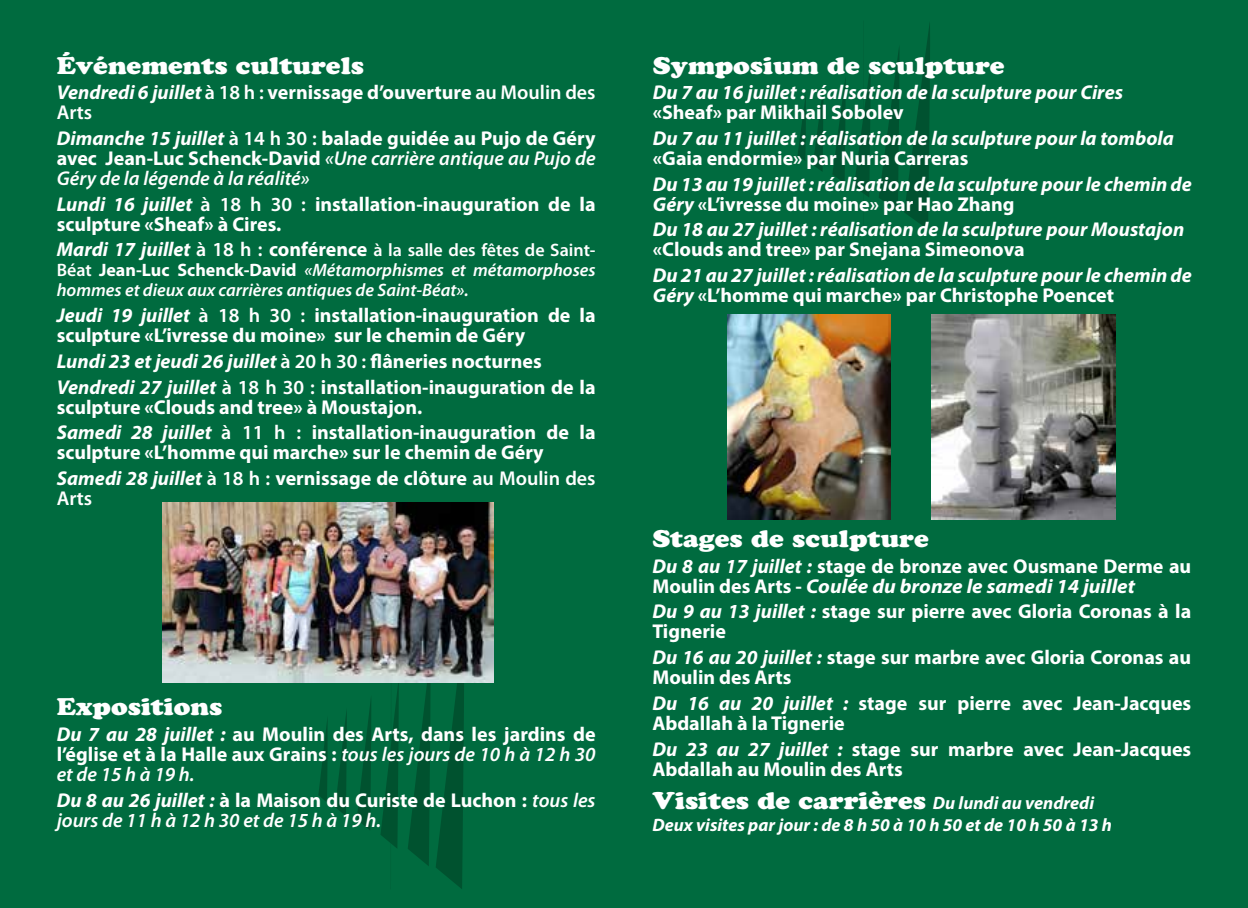
<style>
.page{position:relative;width:1248px;height:908px;background:#fff}
.page>*{position:absolute;margin:0;border:0;box-sizing:border-box;transform-origin:0 0}
.t1{font:24px "Cooper Black Std";color:#fff;scale:1.1 1}
.t2{font:700 20px/20px "Myriad Pro";color:#fff}
.t3{font:italic 700 20px/20px "Myriad Pro";color:#fff}
.t4{font:italic 600 20px/20px "Myriad Pro";color:#fff;text-align:justify}
.t5{font:600 20px "Myriad Pro";color:#fff}
.t6{font:italic 600 18px/20px "Myriad Pro";color:#fff;text-align:justify}
.t7{font:italic 700 18px "Myriad Pro";color:#fff}
.s1{font-style:italic}
.s2{font-weight:600}
.s3{font-weight:700}
.s4{font-style:normal}
.s5{font-weight:700;font-style:normal}
.s6{font-weight:700;font-size:20px}
.s7{font-style:normal;font-size:20px}
.s8{font-weight:700;font-style:normal;font-size:20px}
.s9{font-weight:600;font-style:italic}
.s10{font-family:"Myriad Pro";font-weight:700;font-style:italic;font-size:18px}
</style>
<div class="page">
<div style="left:0;top:0;width:1247px;height:907px;background:#006b3f"></div>
<svg style="left:879px;top:23px;width:51px;height:206px"></svg>
<svg style="left:854px;top:67px;width:17px;height:130px"></svg>
<svg style="left:832px;top:79px;width:14px;height:104px"></svg>
<svg style="left:813px;top:92px;width:10px;height:80px"></svg>
<svg style="left:798px;top:96px;width:8px;height:65px"></svg>
<svg style="left:407px;top:681px;width:57px;height:207px"></svg>
<svg style="left:380px;top:681px;width:19px;height:167px"></svg>
<svg style="left:357px;top:700px;width:14px;height:130px"></svg>
<svg style="left:335px;top:711px;width:12px;height:104px"></svg>
<svg style="left:318px;top:719px;width:10px;height:83px"></svg>
<img style="left:162px;top:502px;width:331px;height:179px">
<img style="left:727px;top:314px;width:163px;height:205px">
<img style="left:931px;top:314px;width:184px;height:205px">
<p class="t1" style="left:57px;top:51px;width:281px">Événements culturels</p>
<p class="t2" style="left:57px;top:82px;width:540px"><span class="s1">Vendredi 6 juillet</span> <span class="s2">à 18 h :</span> vernissage d’ouverture <span class="s2">au Moulin des<br>Arts</span></p>
<p class="t4" style="left:57px;top:128px;width:540px"><span class="s3">Dimanche 15 juillet</span> <span class="s4">à 14 h 30 :</span> <span class="s5">balade guidée au Pujo de Géry avec Jean-Luc Schenck-David</span> «Une carrière antique au Pujo de Géry de la légende à la réalité»</p>
<p class="t2" style="left:57px;top:193px;width:540px"><span class="s1">Lundi 16 juillet</span> <span class="s2">à 18 h 30 :</span> installation-inauguration de la sculpture «Sheaf» à Cires.</p>
<p class="t6" style="left:57px;top:240px;width:540px"><span class="s6">Mardi 17 juillet</span> <span class="s7">à 18 h :</span> <span class="s8">conférence</span> <span class="s4">à la salle des fêtes de Saint-Béat</span> <span class="s5">Jean-Luc Schenck-David</span> «Métamorphismes et métamorphoses hommes et dieux aux carrières antiques de Saint-Béat».</p>
<p class="t2" style="left:57px;top:304px;width:540px"><span class="s1">Jeudi 19 juillet</span> <span class="s2">à 18 h 30 :</span> installation-inauguration de la sculpture «L’ivresse du moine» sur le chemin de Géry</p>
<p class="t2" style="left:57px;top:347px;width:540px;line-height:25.6px"><span class="s1">Lundi 23 et jeudi 26 juillet</span> <span class="s2">à 20 h 30 :</span> flâneries nocturnes<br><span class="s1">Vendredi 27 juillet</span> <span class="s2">à 18 h 30 :</span> installation-inauguration de la</p>
<p class="t2" style="left:57px;top:393px;width:540px;line-height:25.6px">sculpture «Clouds and tree» à Moustajon.<br><span class="s1">Samedi 28 juillet</span> <span class="s2">à 11 h :</span> installation-inauguration de la</p>
<p class="t2" style="left:57px;top:439px;width:540px;line-height:25.6px">sculpture «L’homme qui marche» sur le chemin de Géry<br><span class="s1">Samedi 28 juillet</span> <span class="s2">à 18 h :</span> vernissage de clôture <span class="s2">au Moulin des</span></p>
<p class="t5" style="left:57px;top:485px;width:37px">Arts</p>
<p class="t1" style="left:653px;top:51px;width:321px">Symposium de sculpture</p>
<p class="t3" style="left:653px;top:82px;width:471px">Du 7 au 16 juillet : réalisation de la sculpture pour Cires</p>
<p class="t2" style="left:653px;top:102px;width:252px">«Sheaf» par Mikhail Sobolev</p>
<p class="t3" style="left:653px;top:127px;width:522px">Du 7 au 11 juillet : réalisation de la sculpture pour la tombola</p>
<p class="t2" style="left:653px;top:147px;width:317px">«Gaia endormie» par Nuria Carreras</p>
<p class="t3" style="left:653px;top:173px;width:540px">Du 13 au 19 juillet : réalisation de la sculpture pour le chemin de<br>Géry <span class="s4">«L’ivresse du moine» par Hao Zhang</span></p>
<p class="t3" style="left:653px;top:219px;width:533px">Du 18 au 27 juillet : réalisation de la sculpture pour Moustajon</p>
<p class="t2" style="left:653px;top:239px;width:373px">«Clouds and tree» par Snejana Simeonova</p>
<p class="t3" style="left:653px;top:264px;width:540px">Du 21 au 27 juillet : réalisation de la sculpture pour le chemin de<br>Géry <span class="s4">«L’homme qui marche» par Christophe Poencet</span></p>
<p class="t1" style="left:652px;top:524px;width:253px">Stages de sculpture</p>
<p class="t3" style="left:652px;top:555px;width:540px">Du 8 au 17 juillet : <span class="s4">stage de bronze avec Ousmane Derme au<br>Moulin des Arts -</span> Coulée du bronze le samedi 14 juillet</p>
<p class="t2" style="left:652px;top:600px;width:540px"><span class="s1">Du 9 au 13 juillet :</span> stage sur pierre avec Gloria Coronas à la<br>Tignerie</p>
<p class="t2" style="left:652px;top:646px;width:540px"><span class="s1">Du 16 au 20 juillet :</span> stage sur marbre avec Gloria Coronas au<br>Moulin des Arts</p>
<p class="t2" style="left:652px;top:692px;width:540px"><span class="s1">Du 16 au 20 juillet :</span> stage sur pierre avec Jean-Jacques<br>Abdallah à la Tignerie</p>
<p class="t2" style="left:652px;top:737px;width:540px"><span class="s1">Du 23 au 27 juillet :</span> stage sur marbre avec Jean-Jacques<br>Abdallah au Moulin des Arts</p>
<p class="t1" style="left:57px;top:692px;width:152px">Expositions</p>
<p class="t2" style="left:57px;top:723px;width:540px;text-align:justify"><span class="s1">Du 7 au 28 juillet :</span> au Moulin des Arts, dans les jardins de l’église et à la Halle aux Grains : <span class="s9">tous les jours de 10 h à 12 h 30 et de 15 h à 19 h.</span></p>
<p class="t4" style="left:57px;top:789px;width:540px"><span class="s3">Du 8 au 26 juillet :</span> <span class="s5">à la Maison du Curiste de Luchon :</span> tous les jours de 11 h à 12 h 30 et de 15 h à 19 h.</p>
<p class="t1" style="left:652px;top:785px;width:403px">Visites de carrières <span class="s10">Du lundi au vendredi</span></p>
<p class="t7" style="left:652px;top:812px;width:461px">Deux visites par jour : de 8 h 50 à 10 h 50 et de 10 h 50 à 13 h</p>
</div>
